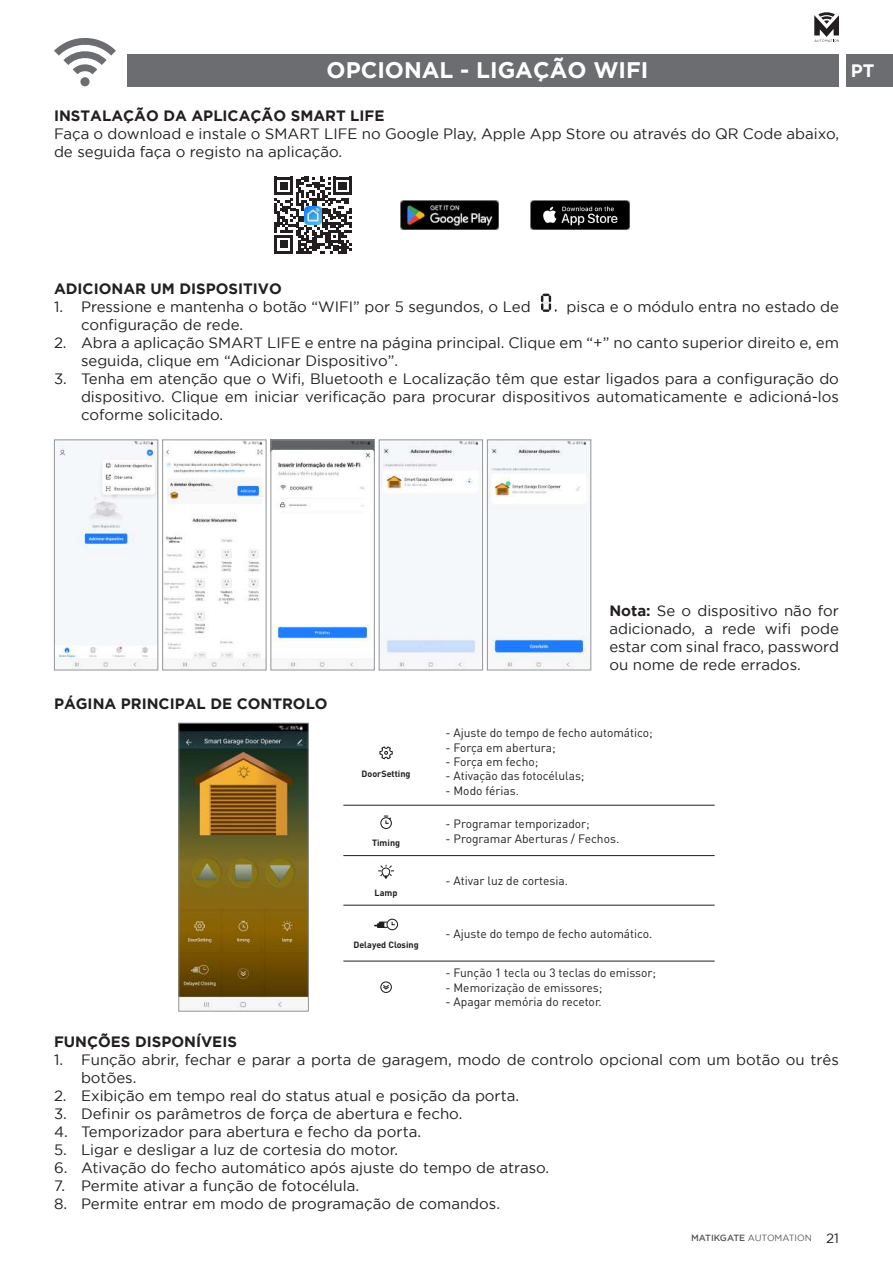
<style>
.page{position:relative;width:893px;height:1263px;background:#fff}
.page>*{position:absolute;margin:0;border:0;box-sizing:border-box;transform-origin:0 0}
.t1{font:700 22.5px "Gotham";color:#fff}
.t2{font:700 18px "Gotham";color:#fff}
.t3{font:15px/18px "Gotham";color:#231f20}
.t4{font:700 15px "Gotham";color:#231f20}
.t5{font:12px "DIN Pro";color:#231f20}
.t6{font:700 9px "DIN Pro";color:#231f20}
.t7{font:9px "Gotham";color:#57585a}
.s1{font-weight:700}
.s2{font-weight:500}
.s3{font-size:13.5px;color:#231f20}
</style>
<div class="page">
<svg style="left:814px;top:12px;width:25px;height:30px"></svg>
<div style="left:847px;top:54px;width:46px;height:32px;background:#6c6d70"></div>
<div style="left:80px;top:77px;width:10px;height:9px;background:#6c6d70;border-radius:50%"></div>
<svg style="left:54px;top:38px;width:62px;height:36px"></svg>
<div style="left:128px;top:54px;width:711px;height:32px;background:#6c6d70"></div>
<svg style="left:275px;top:177px;width:77px;height:77px"></svg>
<img style="left:304px;top:206px;width:18px;height:18px">
<img style="left:401px;top:201px;width:98px;height:29px">
<img style="left:531px;top:201px;width:98px;height:29px">
<img style="left:56px;top:441px;width:100px;height:227px">
<div style="left:54px;top:439px;width:104px;height:231px;border:1px solid #939598"></div>
<img style="left:164px;top:441px;width:100px;height:227px">
<div style="left:162px;top:439px;width:104px;height:231px;border:1px solid #939598"></div>
<img style="left:272px;top:441px;width:101px;height:227px">
<div style="left:270px;top:439px;width:105px;height:231px;border:1px solid #939598"></div>
<img style="left:381px;top:441px;width:100px;height:227px">
<div style="left:379px;top:439px;width:104px;height:231px;border:1px solid #939598"></div>
<img style="left:489px;top:441px;width:100px;height:227px">
<div style="left:487px;top:439px;width:104px;height:231px;border:1px solid #939598"></div>
<img style="left:180px;top:725px;width:127px;height:284px">
<div style="left:178px;top:723px;width:131px;height:288px;border:1px solid #939598"></div>
<svg style="left:379px;top:746px;width:14px;height:14px"></svg>
<svg style="left:380px;top:815px;width:12px;height:14px"></svg>
<svg style="left:378px;top:864px;width:16px;height:15px"></svg>
<svg style="left:374px;top:918px;width:25px;height:13px"></svg>
<div style="left:380px;top:981px;width:12px;height:12px;border:1px solid #231f20;border-radius:50%"></div>
<svg style="left:382px;top:984px;width:8px;height:6px"></svg>
<hr style="left:343px;top:805px;width:372px;height:1px;background:#231f20">
<hr style="left:343px;top:855px;width:372px;height:1px;background:#231f20">
<hr style="left:343px;top:905px;width:372px;height:1px;background:#231f20">
<hr style="left:343px;top:961px;width:372px;height:1px;background:#231f20">
<svg style="left:541px;top:294px;width:16px;height:18px"></svg>
<h1 class="t1" style="left:327px;top:57px;width:323px">OPCIONAL - LIGAÇÃO WIFI</h1>
<p class="t2" style="left:851px;top:60px;width:25px">PT</p>
<p class="t4" style="left:54px;top:107px;width:332px">INSTALAÇÃO DA APLICAÇÃO SMART LIFE</p>
<p class="t3" style="left:54px;top:124px;width:786px">Faça o download e instale o SMART LIFE no Google Play, Apple App Store ou através do QR Code abaixo, de seguida faça o registo na aplicação.</p>
<p class="t4" style="left:54px;top:280px;width:229px">ADICIONAR UM DISPOSITIVO</p>
<p class="t3" style="left:54px;top:297px;width:478px">1. Pressione e mantenha o botão “WIFI” por 5 segundos, o Led</p>
<p class="t3" style="left:567px;top:297px;width:274px">pisca e o módulo entra no estado de</p>
<p class="t3" style="left:81px;top:315px;width:164px">configuração de rede.</p>
<p class="t3" style="left:81px;top:333px;width:759px;text-indent:-27px">2. Abra a aplicação SMART LIFE e entre na página principal. Clique em “+” no canto superior direito e, em seguida, clique em “Adicionar Dispositivo”.</p>
<p class="t3" style="left:81px;top:369px;width:759px;text-align:justify;text-indent:-27px">3. Tenha em atenção que o Wifi, Bluetooth e Localização têm que estar ligados para a configuração do dispositivo. Clique em iniciar verificação para procurar dispositivos automaticamente e adicioná-los coforme solicitado.</p>
<p class="t4" style="left:54px;top:695px;width:275px">PÁGINA PRINCIPAL DE CONTROLO</p>
<p class="t6" style="left:362px;top:767px;width:51px">DoorSetting</p>
<p class="t6" style="left:372px;top:837px;width:30px">Timing</p>
<p class="t6" style="left:375px;top:886px;width:24px">Lamp</p>
<p class="t6" style="left:353px;top:938px;width:67px">Delayed Closing</p>
<p class="t3" style="left:609px;top:602px;width:231px;text-align:justify"><span class="s1">Nota:</span> Se o dispositivo não for adicionado, a rede wifi pode estar com sinal fraco, password ou nome de rede errados.</p>
<p class="t5" style="left:445px;top:725px;width:209px">- Ajuste do tempo de fecho automático;</p>
<p class="t5" style="left:445px;top:739px;width:112px">- Força em abertura;</p>
<p class="t5" style="left:445px;top:753px;width:94px">- Força em fecho;</p>
<p class="t5" style="left:445px;top:768px;width:141px">- Ativação das fotocélulas;</p>
<p class="t5" style="left:445px;top:782px;width:75px">- Modo férias.</p>
<p class="t5" style="left:445px;top:816px;width:146px">- Programar temporizador;</p>
<p class="t5" style="left:445px;top:830px;width:175px">- Programar Aberturas / Fechos.</p>
<p class="t5" style="left:445px;top:872px;width:124px">- Ativar luz de cortesia.</p>
<p class="t5" style="left:445px;top:925px;width:209px">- Ajuste do tempo de fecho automático.</p>
<p class="t5" style="left:445px;top:965px;width:212px">- Função 1 tecla ou 3 teclas do emissor;</p>
<p class="t5" style="left:445px;top:979px;width:158px">- Memorização de emissores;</p>
<p class="t5" style="left:445px;top:994px;width:158px">- Apagar memória do recetor.</p>
<p class="t4" style="left:54px;top:1033px;width:184px">FUNÇÕES DISPONÍVEIS</p>
<p class="t3" style="left:81px;top:1050px;width:759px;text-indent:-27px">1. Função abrir, fechar e parar a porta de garagem, modo de controlo opcional com um botão ou três botões.</p>
<p class="t3" style="left:54px;top:1086px;width:467px">2. Exibição em tempo real do status atual e posição da porta.</p>
<p class="t3" style="left:54px;top:1104px;width:410px">3. Definir os parâmetros de força de abertura e fecho.</p>
<p class="t3" style="left:54px;top:1122px;width:369px">4. Temporizador para abertura e fecho da porta.</p>
<p class="t3" style="left:54px;top:1140px;width:346px">5. Ligar e desligar a luz de cortesia do motor.</p>
<p class="t3" style="left:54px;top:1158px;width:497px">6. Ativação do fecho automático após ajuste do tempo de atraso.</p>
<p class="t3" style="left:54px;top:1176px;width:307px">7. Permite ativar a função de fotocélula.</p>
<p class="t3" style="left:54px;top:1194px;width:448px">8. Permite entrar em modo de programação de comandos.</p>
<p class="t7" style="left:691px;top:1233px;width:149px"><span class="s2">MATIKGATE</span> AUTOMATION <span class="s3">21</span></p>
</div>
